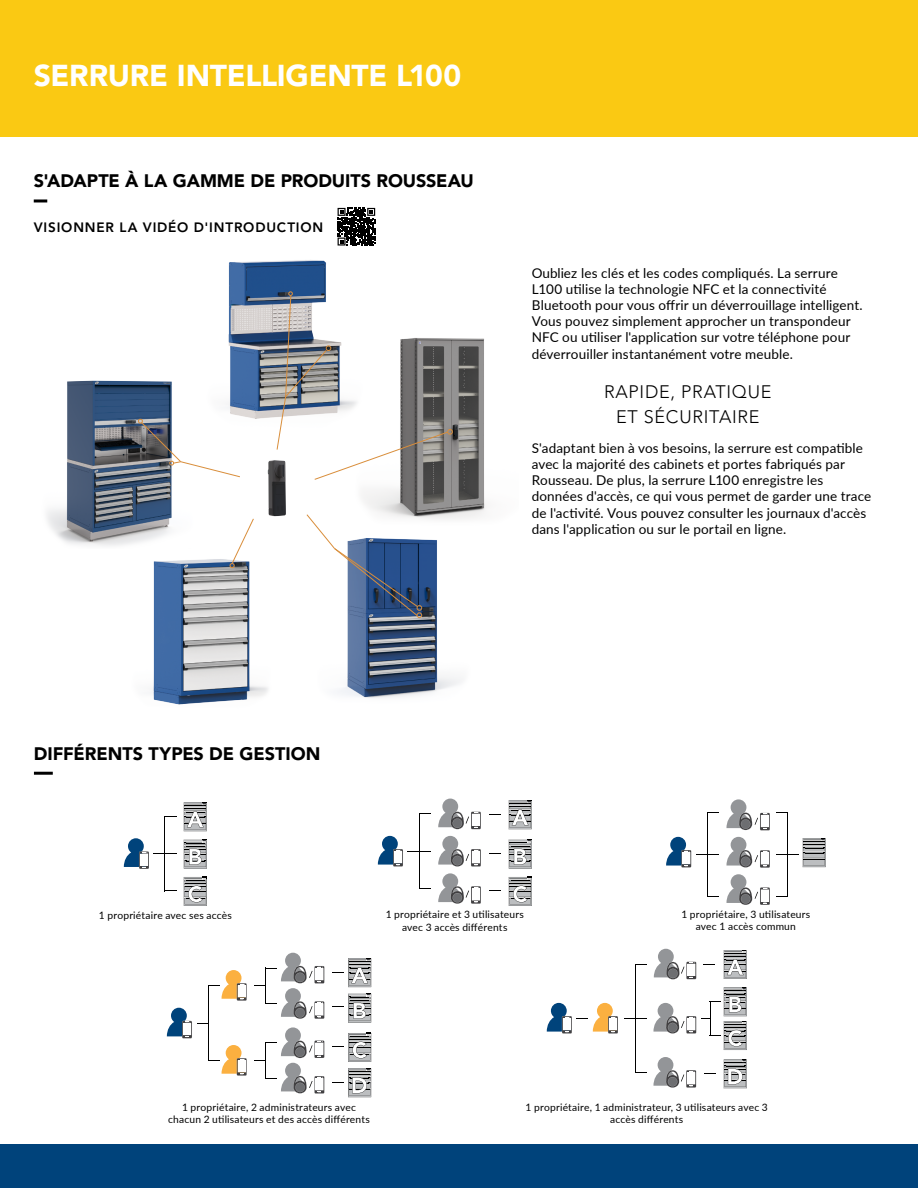
<style>
.page{position:relative;width:918px;height:1188px;background:#fff}
.page>*{position:absolute;margin:0;border:0;box-sizing:border-box;transform-origin:0 0}
.t1{font:900 30px "Avenir LT Std";letter-spacing:-.01em;color:#fff}
.t2{font:900 18px "Avenir LT Std";letter-spacing:-.005em;color:#000}
.t3{font:300 18px/25.5px "Avenir LT Std";letter-spacing:.04em;color:#000;text-align:center}
.t4{font:13.5px/16.2px "Lato";letter-spacing:.01em;color:#000}
.t5{font:800 13.5px "Avenir LT Std";letter-spacing:.06em;color:#000}
.t6{font:10.2px/12.3px "Lato";letter-spacing:.02em;color:#000;text-align:center}
</style>
<div class="page">
<div style="left:0;top:1144px;width:918px;height:44px;background:#00437b"></div>
<svg style="left:337px;top:207px;width:39px;height:39px"></svg>
<svg style="left:338px;top:208px;width:37px;height:38px"></svg>
<div style="left:0;top:0;width:918px;height:136px;background:#fac913"></div>
<img style="left:227px;top:260px;width:99px;height:159px">
<img style="left:337px;top:539px;width:125px;height:159px">
<img style="left:151px;top:559px;width:117px;height:146px">
<img style="left:267px;top:460px;width:19px;height:57px">
<img style="left:362px;top:338px;width:125px;height:182px">
<img style="left:47px;top:380px;width:125px;height:166px">
<svg style="left:230px;top:518px;width:25px;height:50px"></svg>
<svg style="left:137px;top:418px;width:104px;height:60px"></svg>
<svg style="left:276px;top:291px;width:177px;height:189px"></svg>
<svg style="left:306px;top:514px;width:116px;height:104px"></svg>
<svg style="left:184px;top:802px;width:23px;height:29px"></svg>
<hr style="left:165px;top:816px;width:1px;height:75px;background:#000">
<svg style="left:124px;top:838px;width:52px;height:31px"></svg>
<svg style="left:184px;top:839px;width:23px;height:30px"></svg>
<svg style="left:184px;top:876px;width:23px;height:30px"></svg>
<svg style="left:509px;top:800px;width:23px;height:29px"></svg>
<hr style="left:419px;top:814px;width:1px;height:75px;background:#000">
<svg style="left:378px;top:836px;width:52px;height:31px"></svg>
<svg style="left:509px;top:839px;width:23px;height:30px"></svg>
<svg style="left:509px;top:876px;width:23px;height:30px"></svg>
<svg style="left:438px;top:836px;width:43px;height:31px"></svg>
<svg style="left:438px;top:799px;width:43px;height:30px"></svg>
<svg style="left:438px;top:873px;width:43px;height:31px"></svg>
<hr style="left:707px;top:813px;width:1px;height:83px;background:#000">
<svg style="left:666px;top:837px;width:52px;height:31px"></svg>
<hr style="left:787px;top:813px;width:1px;height:83px;background:#000">
<svg style="left:776px;top:838px;width:50px;height:29px"></svg>
<svg style="left:726px;top:837px;width:44px;height:31px"></svg>
<svg style="left:726px;top:799px;width:44px;height:31px"></svg>
<svg style="left:726px;top:874px;width:44px;height:31px"></svg>
<svg style="left:547px;top:1003px;width:71px;height:31px"></svg>
<hr style="left:635px;top:964px;width:1px;height:109px;background:#000">
<svg style="left:625px;top:1018px;width:22px;height:1px"></svg>
<svg style="left:724px;top:950px;width:23px;height:29px"></svg>
<svg style="left:724px;top:1059px;width:23px;height:29px"></svg>
<svg style="left:653px;top:987px;width:94px;height:63px"></svg>
<svg style="left:654px;top:949px;width:42px;height:30px"></svg>
<svg style="left:653px;top:1057px;width:43px;height:31px"></svg>
<hr style="left:208px;top:985px;width:1px;height:76px;background:#000">
<svg style="left:167px;top:1008px;width:41px;height:30px"></svg>
<svg style="left:209px;top:970px;width:38px;height:31px"></svg>
<svg style="left:333px;top:958px;width:38px;height:29px"></svg>
<svg style="left:333px;top:993px;width:38px;height:30px"></svg>
<svg style="left:209px;top:1045px;width:38px;height:31px"></svg>
<svg style="left:333px;top:1032px;width:38px;height:65px"></svg>
<svg style="left:254px;top:953px;width:70px;height:66px"></svg>
<svg style="left:254px;top:1027px;width:70px;height:67px"></svg>
<hr style="left:34px;top:772px;width:19px;height:3px;background:#000">
<svg style="left:34px;top:199px;width:13px;height:3px"></svg>
<h1 class="t1" style="left:34px;top:58px;width:429px">SERRURE INTELLIGENTE L100</h1>
<h2 class="t2" style="left:34px;top:170px;width:441px">S'ADAPTE À LA GAMME DE PRODUITS ROUSSEAU</h2>
<p class="t5" style="left:34px;top:219px;width:291px">VISIONNER LA VIDÉO D'INTRODUCTION</p>
<p class="t4" style="left:532px;top:264px;width:333px">Oubliez les clés et les codes compliqués. La serrure L100 utilise la technologie NFC et la connectivité Bluetooth pour vous offrir un déverrouillage intelligent.<br>Vous pouvez simplement approcher un transpondeur NFC ou utiliser l'application sur votre téléphone pour déverrouiller instantanément votre meuble.</p>
<h2 class="t3" style="left:604px;top:379px;width:169px">RAPIDE, PRATIQUE<br>ET SÉCURITAIRE</h2>
<p class="t4" style="left:532px;top:439px;width:341px">S'adaptant bien à vos besoins, la serrure est compatible avec la majorité des cabinets et portes fabriqués par Rousseau. De plus, la serrure L100 enregistre les données d'accès, ce qui vous permet de garder une trace de l'activité. Vous pouvez consulter les journaux d'accès dans l'application ou sur le portail en ligne.</p>
<h2 class="t2" style="left:34px;top:743px;width:288px">DIFFÉRENTS TYPES DE GESTION</h2>
<p class="t6" style="left:99px;top:908px;width:134px">1 propriétaire avec ses accès</p>
<p class="t6" style="left:386px;top:908px;width:140px">1 propriétaire et 3 utilisateurs avec 3 accès différents</p>
<p class="t6" style="left:681px;top:908px;width:130px">1 propriétaire, 3 utilisateurs avec 1 accès commun</p>
<p class="t6" style="left:168px;top:1101px;width:203px">1 propriétaire, 2 administrateurs avec chacun 2 utilisateurs et des accès différents</p>
<p class="t6" style="left:526px;top:1101px;width:244px">1 propriétaire, 1 administrateur, 3 utilisateurs avec 3 accès différents</p>
</div>
